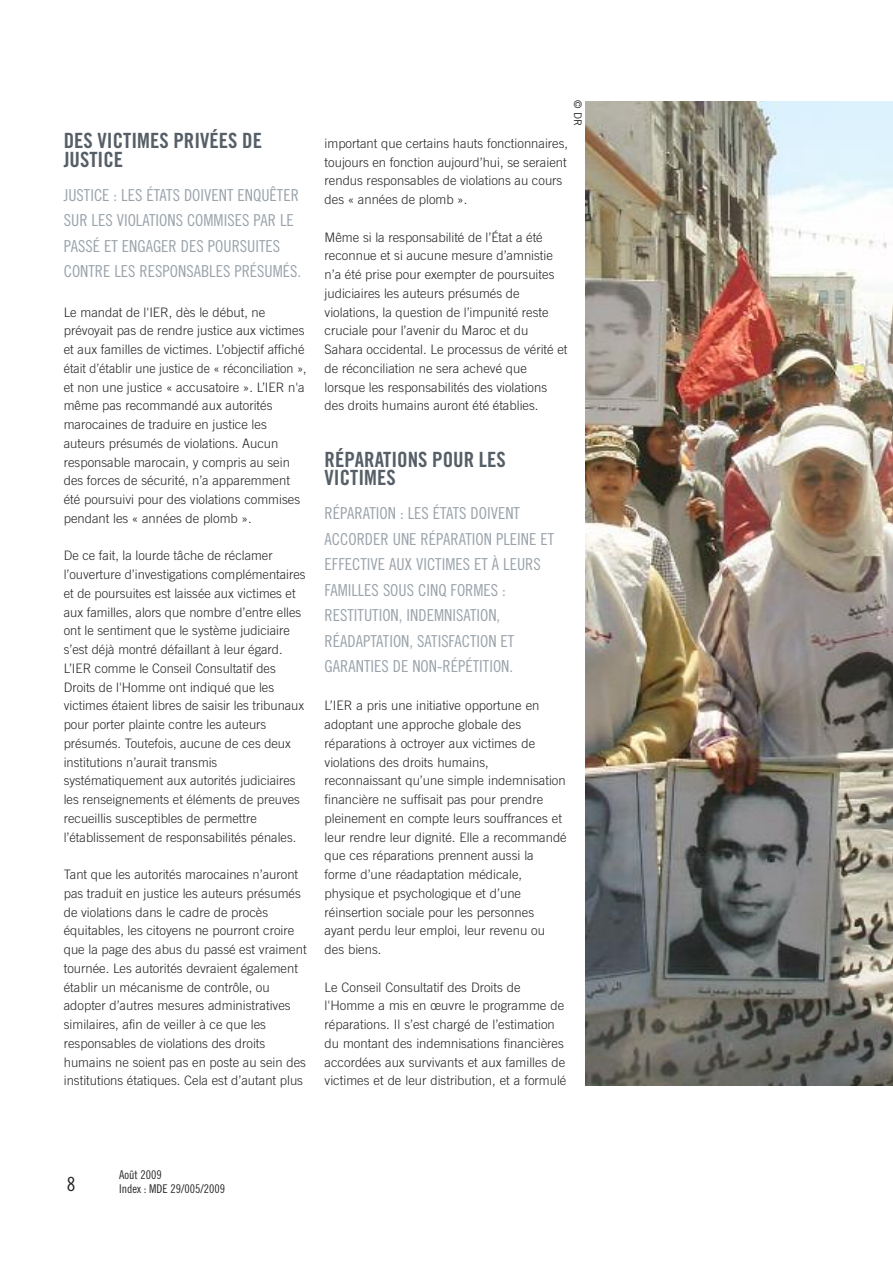
<style>
.page{position:relative;width:893px;height:1263px;background:#fff}
.page>*{position:absolute;margin:0;border:0;box-sizing:border-box;transform-origin:0 0}
.t1{font:21px/18.8px "Amnesty Trade Gothic Bd Cn 20 OTF";color:#565f67}
.t2{font:19.5px "Trade Gothic LT Std Cn 18";color:#272627}
.t3{font:16.5px/25.5px "Amnesty Trade Gothic Cn 18";color:#9aa3aa}
.t4{font:300 13.05px/18.8px "Amnesty Trade Gothic";color:#272627}
.t5{font:12px/13.5px "Trade Gothic LT Std Cn 18";color:#272627}
.t6{font:10.5px "Amnesty Trade Gothic";color:#272627}
</style>
<div class="page">
<img style="left:585px;top:102px;width:308px;height:983px">
<h1 class="t1" style="left:64px;top:131px;width:200px">DES VICTIMES PRIVÉES DE<br>JUSTICE</h1>
<p class="t3" style="left:64px;top:182px;width:239px">JUSTICE : LES ÉTATS DOIVENT ENQUÊTER SUR LES VIOLATIONS COMMISES PAR LE PASSÉ ET ENGAGER DES POURSUITES CONTRE LES RESPONSABLES PRÉSUMÉS.</p>
<p class="t4" style="left:64px;top:302px;width:244px">Le mandat de l'IER, dès le début, ne prévoyait pas de rendre justice aux victimes et aux familles de victimes. L’objectif affiché était d’établir une justice de « réconciliation », et non une justice « accusatoire ». L’IER n'a même pas recommandé aux autorités marocaines de traduire en justice les auteurs présumés de violations. Aucun responsable marocain, y compris au sein des forces de sécurité, n’a apparemment été poursuivi pour des violations commises pendant les « années de plomb ».</p>
<p class="t4" style="left:64px;top:546px;width:243px">De ce fait, la lourde tâche de réclamer l’ouverture d’investigations complémentaires et de poursuites est laissée aux victimes et aux familles, alors que nombre d’entre elles ont le sentiment que le système judiciaire s’est déjà montré défaillant à leur égard.<br>L’IER comme le Conseil Consultatif des Droits de l'Homme ont indiqué que les victimes étaient libres de saisir les tribunaux pour porter plainte contre les auteurs présumés. Toutefois, aucune de ces deux institutions n’aurait transmis systématiquement aux autorités judiciaires les renseignements et éléments de preuves recueillis susceptibles de permettre l’établissement de responsabilités pénales.</p>
<p class="t4" style="left:64px;top:865px;width:244px">Tant que les autorités marocaines n’auront pas traduit en justice les auteurs présumés de violations dans le cadre de procès équitables, les citoyens ne pourront croire que la page des abus du passé est vraiment tournée. Les autorités devraient également établir un mécanisme de contrôle, ou adopter d’autres mesures administratives similaires, afin de veiller à ce que les responsables de violations des droits humains ne soient pas en poste au sein des institutions étatiques. Cela est d’autant plus</p>
<p class="t6" style="left:584px;top:100px;width:27px;rotate:90deg">© DR</p>
<p class="t4" style="left:325px;top:134px;width:245px">important que certains hauts fonctionnaires, toujours en fonction aujourd’hui, se seraient rendus responsables de violations au cours des « années de plomb ».</p>
<p class="t4" style="left:325px;top:227px;width:244px">Même si la responsabilité de l’État a été reconnue et si aucune mesure d’amnistie n’a été prise pour exempter de poursuites judiciaires les auteurs présumés de violations, la question de l’impunité reste cruciale pour l’avenir du Maroc et du Sahara occidental. Le processus de vérité et de réconciliation ne sera achevé que lorsque les responsabilités des violations des droits humains auront été établies.</p>
<h1 class="t1" style="left:325px;top:449px;width:183px">RÉPARATIONS POUR LES<br>VICTIMES</h1>
<p class="t3" style="left:325px;top:500px;width:231px">RÉPARATION : LES ÉTATS DOIVENT<br>ACCORDER UNE RÉPARATION PLEINE ET<br>EFFECTIVE AUX VICTIMES ET À LEURS<br>FAMILLES SOUS CINQ FORMES :<br>RESTITUTION, INDEMNISATION,<br>RÉADAPTATION, SATISFACTION ET<br>GARANTIES DE NON-RÉPÉTITION.</p>
<p class="t4" style="left:325px;top:696px;width:244px">L’IER a pris une initiative opportune en adoptant une approche globale des réparations à octroyer aux victimes de violations des droits humains, reconnaissant qu’une simple indemnisation financière ne suffisait pas pour prendre pleinement en compte leurs souffrances et leur rendre leur dignité. Elle a recommandé que ces réparations prennent aussi la forme d’une réadaptation médicale, physique et psychologique et d’une réinsertion sociale pour les personnes ayant perdu leur emploi, leur revenu ou des biens.</p>
<p class="t4" style="left:325px;top:977px;width:243px">Le Conseil Consultatif des Droits de l'Homme a mis en œuvre le programme de réparations. Il s’est chargé de l’estimation du montant des indemnisations financières accordées aux survivants et aux familles de victimes et de leur distribution, et a formulé</p>
<h2 class="t2" style="left:67px;top:1177px;width:10px">8</h2>
<p class="t5" style="left:119px;top:1169px;width:107px">Août 2009<br>Index : MDE 29/005/2009</p>
</div>
